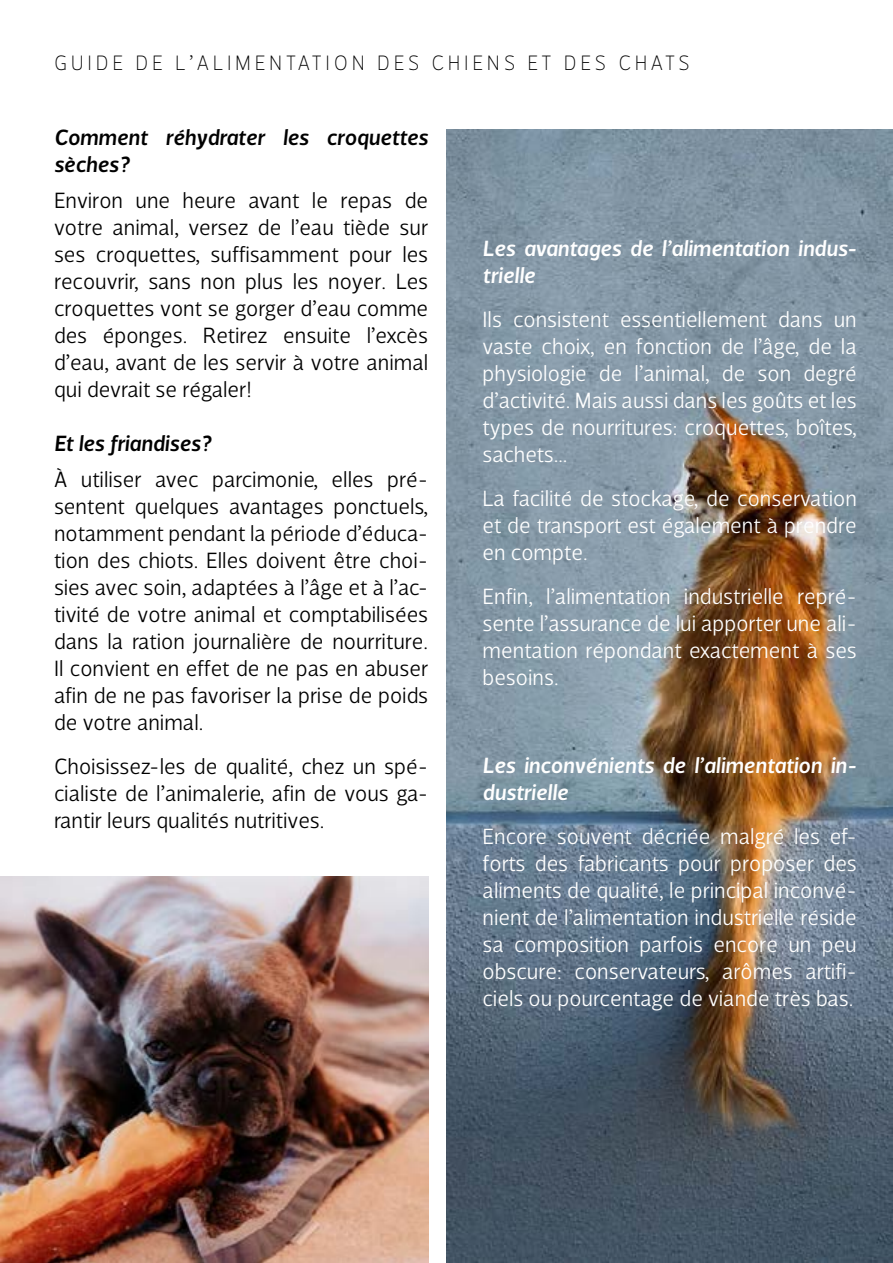
<style>
.page{position:relative;width:893px;height:1263px;background:#fff}
.page>*{position:absolute;margin:0;border:0;box-sizing:border-box;transform-origin:0 0}
.t1{font:300 22.5px/27px "Velino Sans";color:#000;text-align:justify}
.t2{font:300 22.5px/27px "Velino Sans";color:#fff;text-align:justify}
.t3{font:italic 500 22.5px/27px "Velino Sans";color:#fff}
.t4{font:italic 500 22.5px/27px "Velino Sans";color:#000}
.t5{font:100 21.15px "Velino Sans";letter-spacing:.175em;color:#000}
</style>
<div class="page">
<img style="left:446px;top:129px;width:447px;height:1134px">
<img style="left:0;top:876px;width:428px;height:387px">
<p class="t5" style="left:54px;top:50px;width:637px">GUIDE DE L’ALIMENTATION DES CHIENS ET DES CHATS</p>
<p class="t4" style="left:54px;top:125px;width:376px">Comment réhydrater les croquettes sèches ?</p>
<p class="t1" style="left:54px;top:187px;width:376px">Environ une heure avant le repas de votre animal, versez de l’eau tiède sur ses croquettes, suffisamment pour les recouvrir, sans non plus les noyer. Les croquettes vont se gorger d’eau comme des éponges. Retirez ensuite l’excès d’eau, avant de les servir à votre animal qui devrait se régaler !</p>
<p class="t4" style="left:54px;top:430px;width:159px">Et les friandises ?</p>
<p class="t1" style="left:54px;top:465px;width:376px">À utiliser avec parcimonie, elles pré&shy;sentent quelques avantages ponctuels, notamment pendant la période d’éduca&shy;tion des chiots. Elles doivent être choi&shy;sies avec soin, adaptées à l’âge et à l’ac&shy;tivité de votre animal et comptabilisées dans la ration journalière de nourriture.<br>Il convient en effet de ne pas en abuser afin de ne pas favoriser la prise de poids de votre animal.</p>
<p class="t1" style="left:54px;top:753px;width:376px">Choisissez-les de qualité, chez un spé&shy;cialiste de l’animalerie, afin de vous ga&shy;rantir leurs qualités nutritives.</p>
<p class="t3" style="left:483px;top:235px;width:376px">Les avantages de l’alimentation indus&shy;trielle</p>
<p class="t2" style="left:483px;top:306px;width:376px">Ils consistent essentiellement dans un vaste choix, en fonction de l’âge, de la physiologie de l’animal, de son degré d’activité. Mais aussi dans les goûts et les types de nourritures : croquettes, boîtes, sachets…</p>
<p class="t2" style="left:483px;top:485px;width:376px">La facilité de stockage, de conservation et de transport est également à prendre en compte.</p>
<p class="t2" style="left:483px;top:583px;width:376px">Enfin, l’alimentation industrielle repré&shy;sente l’assurance de lui apporter une ali&shy;mentation répondant exactement à ses besoins.</p>
<p class="t3" style="left:483px;top:752px;width:376px">Les inconvénients de l’alimentation in&shy;dustrielle</p>
<p class="t2" style="left:483px;top:823px;width:376px">Encore souvent décriée malgré les ef&shy;forts des fabricants pour proposer des aliments de qualité, le principal inconvé&shy;nient de l’alimentation industrielle réside sa composition parfois encore un peu obscure : conservateurs, arômes artifi&shy;ciels ou pourcentage de viande très bas.</p>
</div>
